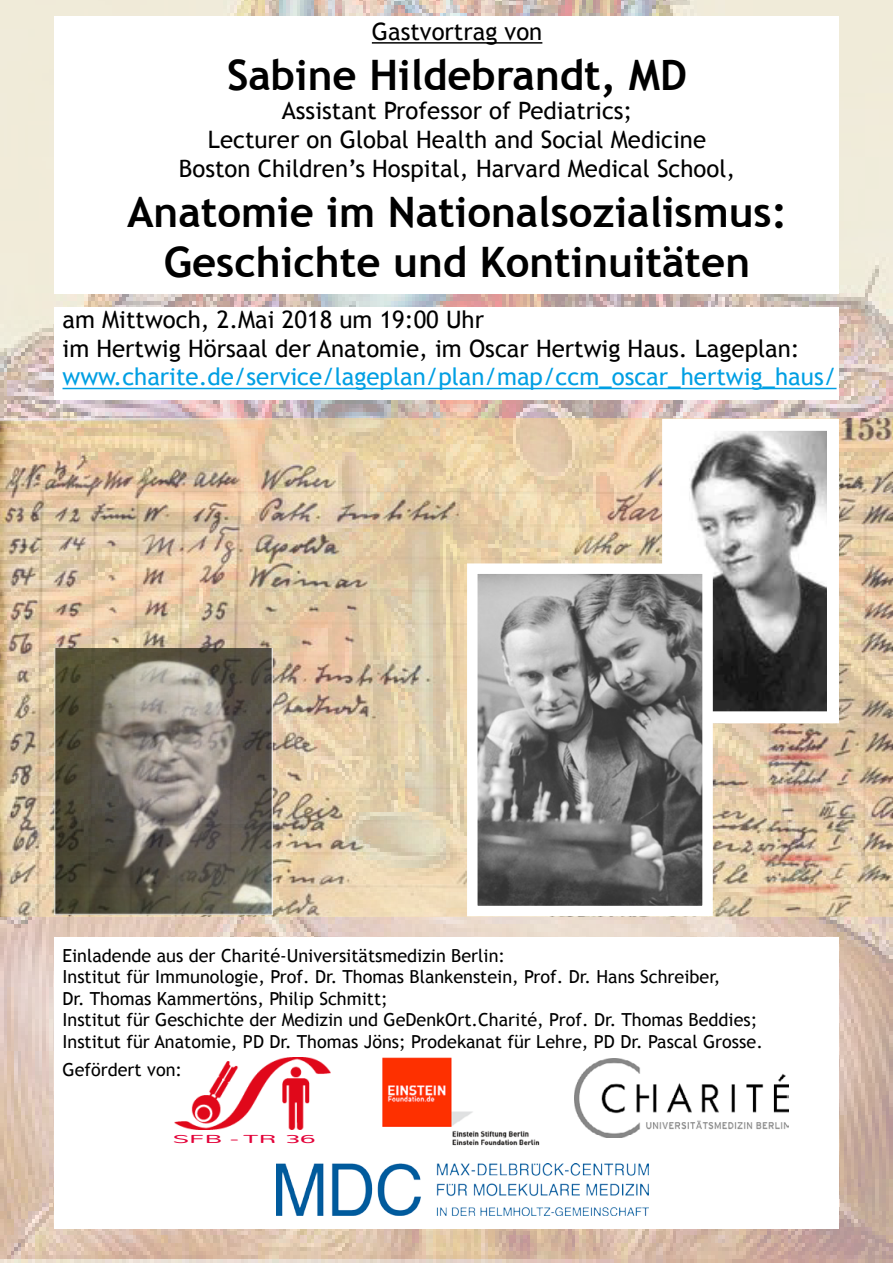
<style>
.page{position:relative;width:893px;height:1263px;background:#fff}
.page>*{position:absolute;margin:0;border:0;box-sizing:border-box;transform-origin:0 0}
.t1{font:700 42px/50.4px "Trebuchet MS";color:#000;text-align:center}
.t2{font:24px/28.8px "Trebuchet MS";color:#000;text-align:center}
.t3{font:24px "Trebuchet MS";color:#009fe3}
.t4{font:18px/21.6px "Trebuchet MS";color:#000}
.t5{font:300 11.55px "Nunito";color:#e30239;scale:2.36 1}
</style>
<div class="page">
<img style="left:0;top:0;width:893px;height:1263px">
<div style="left:54px;top:938px;width:785px;height:291px;background:#fff"></div>
<div style="left:54px;top:307px;width:785px;height:93px;background:#fff"></div>
<div style="left:54px;top:183px;width:785px;height:110px;background:#fff"></div>
<div style="left:54px;top:16px;width:785px;height:175px;background:#fff"></div>
<img style="left:383px;top:1057px;width:157px;height:89px">
<img style="left:574px;top:1059px;width:215px;height:79px">
<img style="left:175px;top:1057px;width:155px;height:73px">
<img style="left:0;top:419px;width:893px;height:497px">
<hr style="left:372px;top:42px;width:170px;height:2px;background:#000">
<hr style="left:63px;top:388px;width:774px;height:1px;background:#009fe3">
<img style="left:54px;top:648px;width:218px;height:266px">
<img style="left:675px;top:432px;width:151px;height:278px">
<img style="left:478px;top:574px;width:224px;height:331px">
<div style="left:467px;top:563px;width:246px;height:353px;border:10px solid #fff"></div>
<img style="left:276px;top:1163px;width:372px;height:52px">
<h2 class="t2" style="left:372px;top:17px;width:172px">Gastvortrag von</h2>
<h1 class="t1" style="left:227px;top:50px;width:462px">Sabine Hildebrandt, MD</h1>
<h2 class="t2" style="left:179px;top:96px;width:558px">Assistant Professor of Pediatrics;<br>Lecturer on Global Health and Social Medicine<br>Boston Children’s Hospital, Harvard Medical School,</h2>
<h1 class="t1" style="left:127px;top:187px;width:662px">Anatomie im Nationalsozialismus:<br>Geschichte und Kontinuitäten</h1>
<h2 class="t2" style="left:63px;top:305px;width:739px;text-align:left">am Mittwoch, 2.Mai 2018 um 19:00 Uhr<br>im Hertwig Hörsaal der Anatomie, im Oscar Hertwig Haus. Lageplan:</h2>
<h2 class="t3" style="left:63px;top:363px;width:775px">www.charite.de/service/lageplan/plan/map/ccm_oscar_hertwig_haus/</h2>
<p class="t4" style="left:63px;top:944px;width:702px">Einladende aus der Charité-Universitätsmedizin Berlin:<br>Institut für Immunologie, Prof. Dr. Thomas Blankenstein, Prof. Dr. Hans Schreiber,<br>Dr. Thomas Kammertöns, Philip Schmitt;<br>Institut für Geschichte der Medizin und GeDenkOrt.Charité, Prof. Dr. Thomas Beddies; Institut für Anatomie, PD Dr. Thomas Jöns; Prodekanat für Lehre, PD Dr. Pascal Grosse.</p>
<p class="t4" style="left:63px;top:1059px;width:121px">Gefördert von:</p>
<p class="t5" style="left:172px;top:1132px;width:62px">SFB - TR 36</p>
</div>
